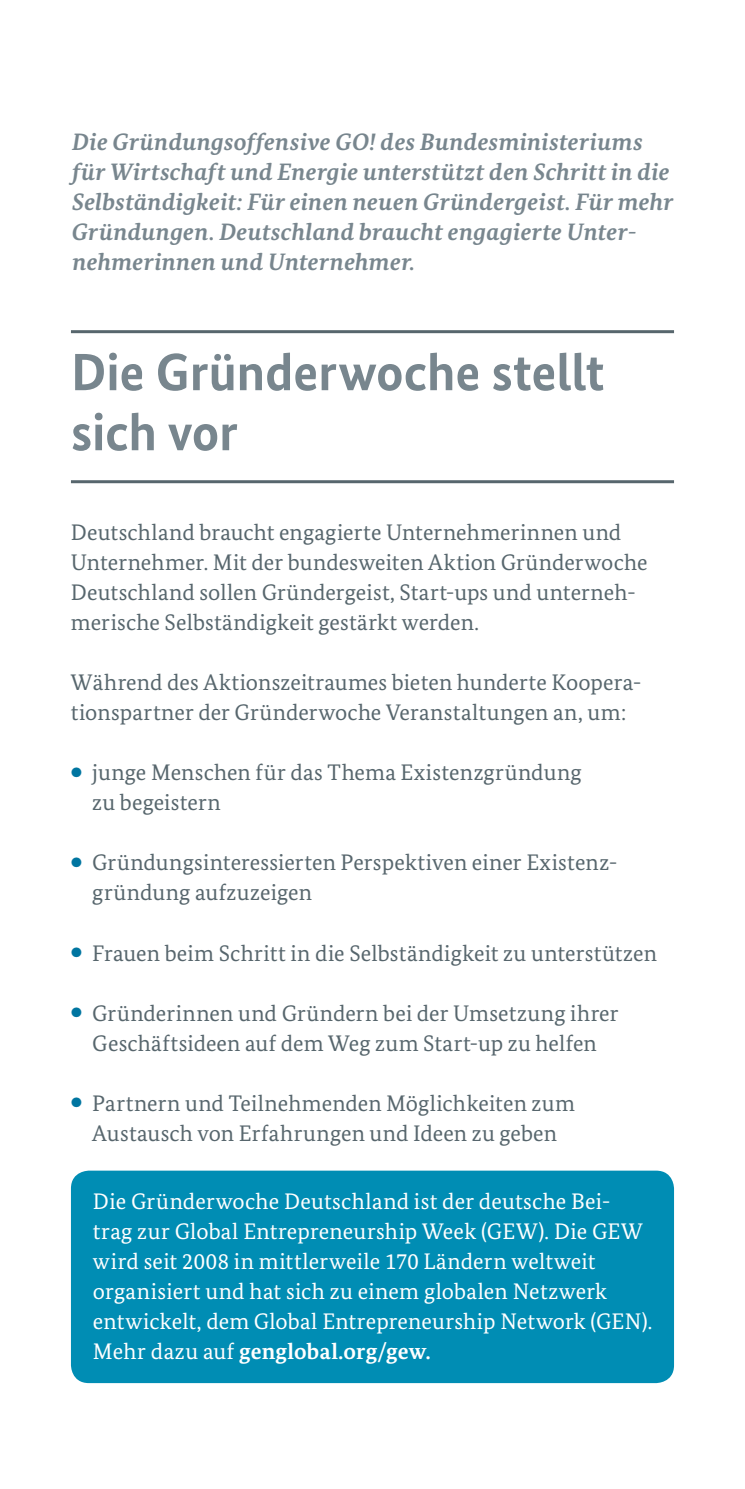
<style>
.page{position:relative;width:745px;height:1489px;background:#fff}
.page>*{position:absolute;margin:0;border:0;box-sizing:border-box;transform-origin:0 0}
.t1{font:700 52.5px/60px "Bundes Sans";letter-spacing:-.005em;color:#78868e}
.t2{font:italic 700 23.75px/30px "Bundes Serif";letter-spacing:.015em;color:#78868e}
.t3{font:22.5px/30px "Bundes Serif";letter-spacing:.005em;color:#57666d}
.t4{font:22.5px/30px "Bundes Serif";letter-spacing:.01em;color:#fff}
.s1{font-family:"European Pi Three";font-size:13.75px;color:#0075a0}
.s2{font-weight:700}
</style>
<div class="page">
<hr style="left:71px;top:330px;width:602px;height:3px;background:#57666d">
<hr style="left:71px;top:480px;width:602px;height:3px;background:#57666d">
<div style="left:71px;top:1170px;width:602px;height:212px;background:#008db4;border-radius:18px"></div>
<p class="t2" style="left:72px;top:127px;width:598px">Die Gründungsoffensive GO! des Bundesministeriums für Wirtschaft und Energie unterstützt den Schritt in die</p>
<p class="t2" style="left:72px;top:187px;width:602px">Selbständigkeit: Für einen neuen Gründergeist. Für mehr<br>Gründungen. Deutschland braucht engagierte Unter&shy;nehmerinnen und Unternehmer.</p>
<h2 class="t1" style="left:71px;top:341px;width:534px">Die Gründerwoche stellt sich vor</h2>
<p class="t3" style="left:71px;top:517px;width:577px">Deutschland braucht engagierte Unternehmerinnen und Unternehmer. Mit der bundesweiten Aktion Gründerwoche Deutschland sollen Gründergeist, Start-ups und unterneh&shy;merische Selbständigkeit gestärkt werden.</p>
<p class="t3" style="left:71px;top:667px;width:569px">Während des Aktionszeitraumes bieten hunderte Koopera&shy;tionspartner der Gründerwoche Veranstaltungen an, um:</p>
<p class="t3" style="left:92px;top:757px;width:490px;text-indent:-21px"><span class="s1">•</span> junge Menschen für das Thema Existenzgründung zu begeistern</p>
<p class="t3" style="left:92px;top:847px;width:523px;text-indent:-21px"><span class="s1">•</span> Gründungsinteressierten Perspektiven einer Existenz&shy;gründung aufzuzeigen</p>
<p class="t3" style="left:71px;top:937px;width:587px"><span class="s1">•</span> Frauen beim Schritt in die Selbständigkeit zu unterstützen</p>
<p class="t3" style="left:71px;top:997px;width:548px;text-align:center"><span class="s1">•</span> Gründerinnen und Gründern bei der Umsetzung ihrer<br>Geschäftsideen auf dem Weg zum Start-up zu helfen</p>
<p class="t3" style="left:71px;top:1087px;width:505px;text-align:center"><span class="s1">•</span> Partnern und Teilnehmenden Möglichkeiten zum<br>Austausch von Erfahrungen und Ideen zu geben</p>
<p class="t4" style="left:93px;top:1185px;width:560px">Die Gründerwoche Deutschland ist der deutsche Bei&shy;trag zur Global Entrepreneurship Week (GEW). Die GEW wird seit 2008 in mittlerweile 170 Ländern weltweit organisiert und hat sich zu einem globalen Netzwerk entwickelt, dem Global Entrepreneurship Network (GEN).<br>Mehr dazu auf <span class="s2">genglobal.org/gew.</span></p>
</div>
